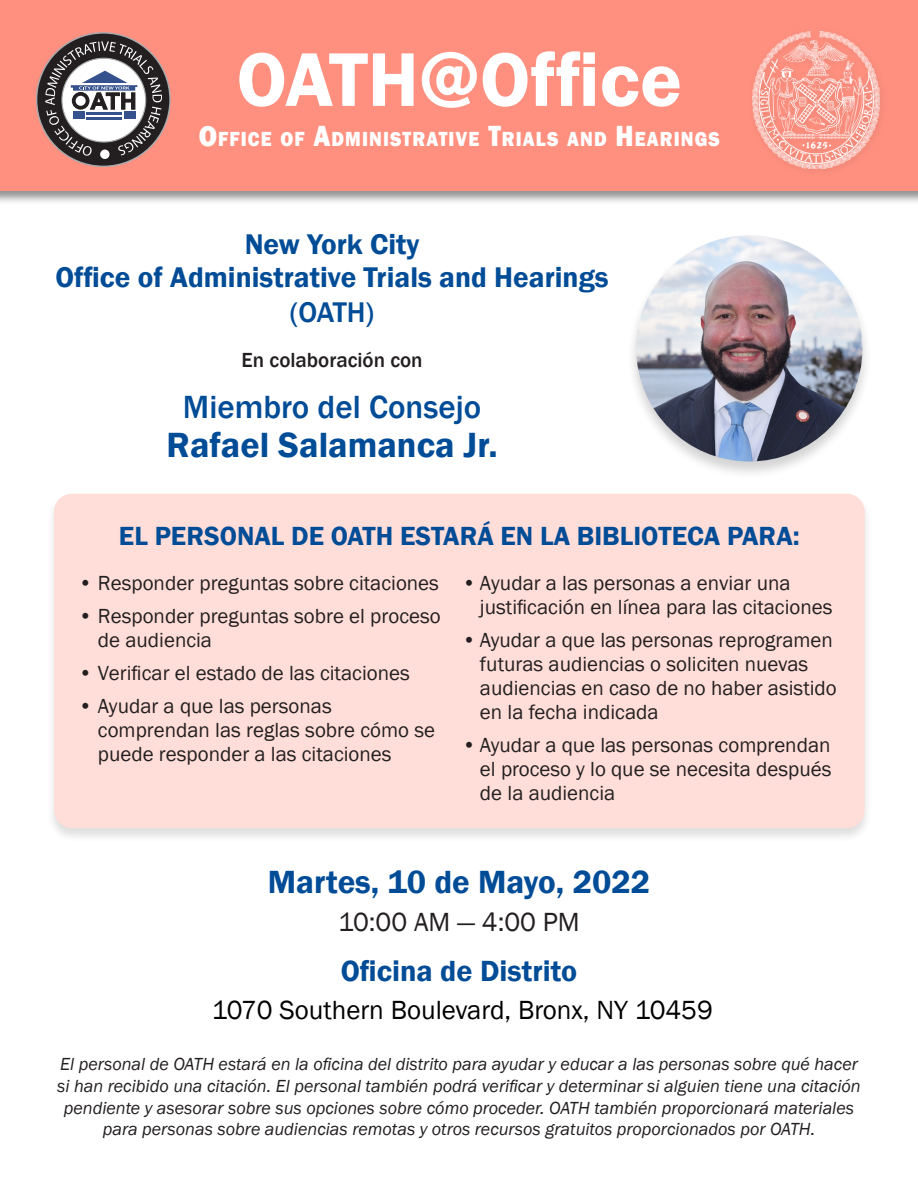
<style>
.page{position:relative;width:918px;height:1188px;background:#fff}
.page>*{position:absolute;margin:0;border:0;box-sizing:border-box;transform-origin:0 0}
.t1{font:600 78.75px "Franklin Gothic";color:#fff}
.t2{font:600 36px "Franklin Gothic";color:#004c97}
.t3{font:600 33px "Franklin Gothic";color:#004c97}
.t4{font:500 33px "Franklin Gothic";color:#004c97}
.t5{font:600 30px "Franklin Gothic";color:#004c97}
.t6{font:600 29.25px/33.8px "Franklin Gothic";color:#004c97;text-align:center}
.t7{font:600 27px "Franklin Gothic";color:#004c97}
.t8{font:27px "Franklin Gothic";color:#000}
.t9{font:27px "Franklin Gothic";color:#231f20}
.t10{font:21px/24px "Franklin Gothic";color:#231f20}
.t11{font:800 21px "Franklin Gothic";letter-spacing:.055em;color:#fff;scale:.89 1}
.t12{font:500 21px "Franklin Gothic";color:#231f20}
.t13{font:italic 18px/21.6px "Franklin Gothic";color:#231f20;text-align:center}
.s1{font-size:30px}
.s2{font-weight:500}
</style>
<div class="page">
<div style="left:46px;top:492px;width:827px;height:351px;background:#231f20;opacity:.5"></div>
<div style="left:54px;top:494px;width:811px;height:334px;background:#ffddd8;border-radius:18px"></div>
<div style="left:0;top:0;width:918px;height:205px;background:#231f20;opacity:.5"></div>
<div style="left:0;top:0;width:918px;height:190px;background:#ff907f"></div>
<div style="left:37px;top:33px;width:133px;height:133px;background:#231f20;border-radius:50%"></div>
<svg style="left:100px;top:150px;width:10px;height:9px"></svg>
<svg style="left:45px;top:41px;width:117px;height:115px"></svg>
<img style="left:752px;top:31px;width:128px;height:138px">
<div style="left:627px;top:234px;width:245px;height:245px;background:#231f20;opacity:.2"></div>
<img style="left:636px;top:235px;width:226px;height:226px;border-radius:113px">
<p class="t1" style="left:237px;top:31px;width:447px">OATH@Office</p>
<p class="t11" style="left:199px;top:125px;width:587px"><span class="s1">O</span>FFICE OF <span class="s1">A</span>DMINISTRATIVE <span class="s1">T</span>RIALS AND <span class="s1">H</span>EARINGS</p>
<p class="t6" style="left:56px;top:228px;width:555px">New York City<br>Office of Administrative Trials and Hearings <span class="s2">(OATH)</span></p>
<p class="t12" style="left:242px;top:347px;width:183px">En colaboración con</p>
<p class="t4" style="left:183px;top:386px;width:300px">Miembro del Consejo</p>
<p class="t2" style="left:166px;top:423px;width:333px">Rafael Salamanca Jr.</p>
<p class="t7" style="left:119px;top:520px;width:682px">EL PERSONAL DE OATH ESTARÁ EN LA BIBLIOTECA PARA:</p>
<p class="t10" style="left:480px;top:572px;width:354px;text-indent:-18px">• Ayudar a las personas a enviar una justificación en línea para las citaciones</p>
<p class="t10" style="left:480px;top:629px;width:358px;text-indent:-18px">• Ayudar a que las personas reprogramen futuras audiencias o soliciten nuevas audiencias en caso de no haber asistido en la fecha indicada</p>
<p class="t10" style="left:480px;top:734px;width:353px;text-align:justify;text-indent:-18px">• Ayudar a que las personas comprendan el proceso y lo que se necesita después de la audiencia</p>
<p class="t10" style="left:78px;top:572px;width:362px">• Responder preguntas sobre citaciones</p>
<p class="t10" style="left:98px;top:605px;width:344px;text-indent:-20px">• Responder preguntas sobre el proceso de audiencia</p>
<p class="t10" style="left:78px;top:662px;width:333px">• Verificar el estado de las citaciones</p>
<p class="t10" style="left:98px;top:695px;width:339px;text-indent:-20px">• Ayudar a que las personas comprendan las reglas sobre cómo se puede responder a las citaciones</p>
<p class="t3" style="left:268px;top:861px;width:384px">Martes, 10 de Mayo, 2022</p>
<p class="t9" style="left:338px;top:905px;width:243px">10:00 AM — 4:00 PM</p>
<p class="t5" style="left:341px;top:952px;width:238px">Oficina de Distrito</p>
<p class="t8" style="left:212px;top:994px;width:503px">1070 Southern Boulevard, Bronx, NY 10459</p>
<p class="t13" style="left:57px;top:1054px;width:805px">El personal de OATH estará en la oficina del distrito para ayudar y educar a las personas sobre qué hacer si han recibido una citación. El personal también podrá verificar y determinar si alguien tiene una citación pendiente y asesorar sobre sus opciones sobre cómo proceder. OATH también proporcionará materiales para personas sobre audiencias remotas y otros recursos gratuitos proporcionados por OATH.</p>
</div>
